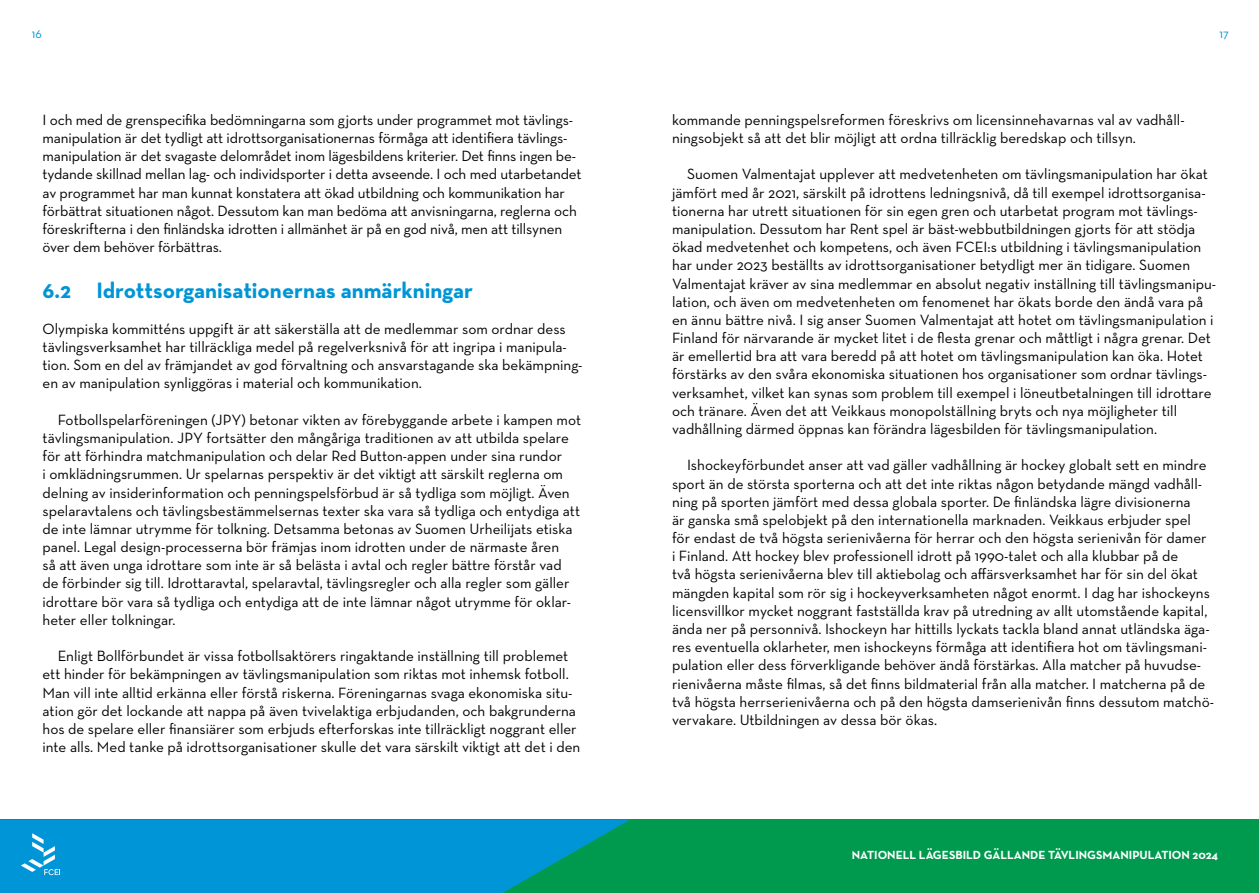
<style>
.page{position:relative;width:1259px;height:893px;background:#fff}
.page>*{position:absolute;margin:0;border:0;box-sizing:border-box;transform-origin:0 0}
.Väliotsikko{font:700 22.65px "Neutra Text";color:#0095d6}
.Leipis{font:15.15px/18.1px "Neutra Text";color:#000}
.t1{font:12.6px "Neutra Text";color:#0095d6}
.t2{font:700 12px "Neutra Text";color:#fff}
</style>
<div class="page">
<div style="left:0;top:820px;width:1259px;height:73px;background:#009a4e"></div>
<svg style="left:0;top:820px;width:629px;height:73px;fill:#0095d6"></svg>
<svg style="left:21px;top:833px;width:39px;height:42px"></svg>
<p class="t1" style="left:32px;top:26px;width:11px">16</p>
<p class="t1" style="left:1219px;top:26px;width:11px">17</p>
<p class="Leipis" style="left:43px;top:110px;width:540px">I och med de grenspecifika bedömningarna som gjorts under programmet mot tävlings&shy;manipulation är det tydligt att idrottsorganisationernas förmåga att identifiera tävlings&shy;manipulation är det svagaste delområdet inom lägesbildens kriterier. Det finns ingen be&shy;tydande skillnad mellan lag- och individsporter i detta avseende. I och med utarbetandet av programmet har man kunnat konstatera att ökad utbildning och kommunikation har förbättrat situationen något. Dessutom kan man bedöma att anvisningarna, reglerna och föreskrifterna i den finländska idrotten i allmänhet är på en god nivå, men att tillsynen över dem behöver förbättras.</p>
<p class="Väliotsikko" style="left:43px;top:276px;width:432px">6.2 Idrottsorganisationernas anmärkningar</p>
<p class="Leipis" style="left:43px;top:319px;width:541px">Olympiska kommitténs uppgift är att säkerställa att de medlemmar som ordnar dess tävlingsverksamhet har tillräckliga medel på regelverksnivå för att ingripa i manipula&shy;tion. Som en del av främjandet av god förvaltning och ansvarstagande ska bekämpning&shy;en av manipulation synliggöras i material och kommunikation.</p>
<p class="Leipis" style="left:43px;top:410px;width:540px;text-indent:15px">Fotbollspelarföreningen (JPY) betonar vikten av förebyggande arbete i kampen mot tävlingsmanipulation. JPY fortsätter den mångåriga traditionen av att utbilda spelare för att förhindra matchmanipulation och delar Red Button-appen under sina rundor<br>i omklädningsrummen. Ur spelarnas perspektiv är det viktigt att särskilt reglerna om delning av insiderinformation och penningspelsförbud är så tydliga som möjligt. Även spelaravtalens och tävlingsbestämmelsernas texter ska vara så tydliga och entydiga att de inte lämnar utrymme för tolkning. Detsamma betonas av Suomen Urheilijats etiska panel. Legal design-processerna bör främjas inom idrotten under de närmaste åren<br>så att även unga idrottare som inte är så belästa i avtal och regler bättre förstår vad de förbinder sig till. Idrottaravtal, spelaravtal, tävlingsregler och alla regler som gäller idrottare bör vara så tydliga och entydiga att de inte lämnar något utrymme för oklar&shy;heter eller tolkningar.</p>
<p class="Leipis" style="left:43px;top:647px;width:539px;text-indent:15px">Enligt Bollförbundet är vissa fotbollsaktörers ringaktande inställning till problemet ett hinder för bekämpningen av tävlingsmanipulation som riktas mot inhemsk fotboll.<br>Man vill inte alltid erkänna eller förstå riskerna. Föreningarnas svaga ekonomiska situ&shy;ation gör det lockande att nappa på även tvivelaktiga erbjudanden, och bakgrunderna hos de spelare eller finansiärer som erbjuds efterforskas inte tillräckligt noggrant eller inte alls. Med tanke på idrottsorganisationer skulle det vara särskilt viktigt att det i den</p>
<p class="Leipis" style="left:672px;top:110px;width:514px">kommande penningspelsreformen föreskrivs om licensinnehavarnas val av vadhåll&shy;ningsobjekt så att det blir möjligt att ordna tillräcklig beredskap och tillsyn.</p>
<p class="Leipis" style="left:672px;top:165px;width:545px;text-indent:15px">Suomen Valmentajat upplever att medvetenheten om tävlingsmanipulation har ökat jämfört med år 2021, särskilt på idrottens ledningsnivå, då till exempel idrottsorganisa&shy;tionerna har utrett situationen för sin egen gren och utarbetat program mot tävlings&shy;manipulation. Dessutom har Rent spel är bäst-webbutbildningen gjorts för att stödja ökad medvetenhet och kompetens, och även FCEI:s utbildning i tävlingsmanipulation har under 2023 beställts av idrottsorganisationer betydligt mer än tidigare. Suomen Valmentajat kräver av sina medlemmar en absolut negativ inställning till tävlingsmanipu&shy;lation, och även om medvetenheten om fenomenet har ökats borde den ändå vara på en ännu bättre nivå. I sig anser Suomen Valmentajat att hotet om tävlingsmanipulation i Finland för närvarande är mycket litet i de flesta grenar och måttligt i några grenar. Det är emellertid bra att vara beredd på att hotet om tävlingsmanipulation kan öka. Hotet förstärks av den svåra ekonomiska situationen hos organisationer som ordnar tävlings&shy;verksamhet, vilket kan synas som problem till exempel i löneutbetalningen till idrottare och tränare. Även det att Veikkaus monopolställning bryts och nya möjligheter till vadhållning därmed öppnas kan förändra lägesbilden för tävlingsmanipulation.</p>
<p class="Leipis" style="left:672px;top:456px;width:543px;text-indent:15px">Ishockeyförbundet anser att vad gäller vadhållning är hockey globalt sett en mindre sport än de största sporterna och att det inte riktas någon betydande mängd vadhåll&shy;ning på sporten jämfört med dessa globala sporter. De finländska lägre divisionerna<br>är ganska små spelobjekt på den internationella marknaden. Veikkaus erbjuder spel<br>för endast de två högsta serienivåerna för herrar och den högsta serienivån för damer<br>i Finland. Att hockey blev professionell idrott på 1990-talet och alla klubbar på de<br>två högsta serienivåerna blev till aktiebolag och affärsverksamhet har för sin del ökat mängden kapital som rör sig i hockeyverksamheten något enormt. I dag har ishockeyns licensvillkor mycket noggrant fastställda krav på utredning av allt utomstående kapital, ända ner på personnivå. Ishockeyn har hittills lyckats tackla bland annat utländska äga&shy;res eventuella oklarheter, men ishockeyns förmåga att identifiera hot om tävlingsmani&shy;pulation eller dess förverkligande behöver ändå förstärkas. Alla matcher på huvudse&shy;rienivåerna måste filmas, så det finns bildmaterial från alla matcher. I matcherna på de två högsta herrserienivåerna och på den högsta damserienivån finns dessutom matchö&shy;vervakare. Utbildningen av dessa bör ökas.</p>
<p class="t2" style="left:852px;top:847px;width:368px">NATIONELL LÄGESBILD GÄLLANDE TÄVLINGSMANIPULATION 2024</p>
</div>
